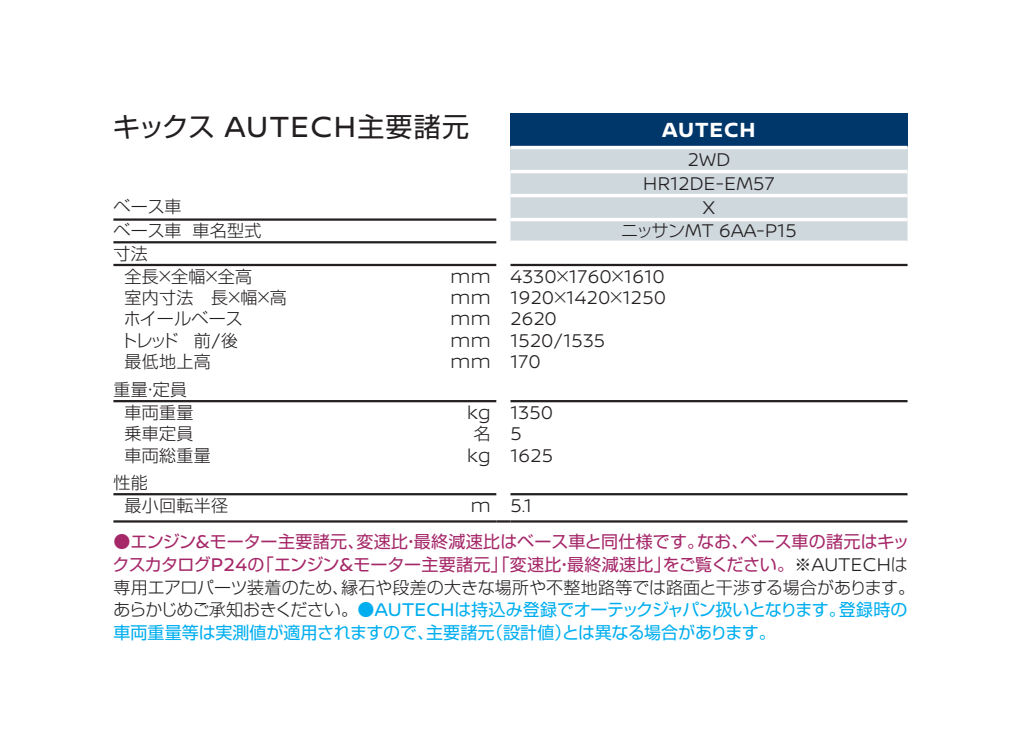
<style>
.page{position:relative;width:1021px;height:749px;background:#fff}
.page>*{position:absolute;margin:0;border:0;box-sizing:border-box;transform-origin:0 0}
.t1{font:26.8px "Shin Go Pro";letter-spacing:.015em;color:#231f20}
.t2{font:700 21.6px "Nissan Brand";letter-spacing:.04em;color:#fff}
.t3{font:300 19.6px/24px "Nissan Brand";letter-spacing:.015em;color:#231f20;text-align:center}
.t4{font:17.2px/22.8px "Shin Go Pro";letter-spacing:-.005em;color:#a52869}
.t5{font:300 17.2px/23.2px "Shin Go Pro";letter-spacing:.02em;color:#231f20}
.s1{font-family:"Nissan Brand";font-size:30.8px}
.s2{font-family:"Shin Go Pro";font-size:17.2px}
.s3{font-family:"Nissan Brand";font-size:19.6px}
.s4{font-weight:300;color:#231f20}
.s5{font-family:"Nissan Brand";font-weight:300;font-size:19.6px;color:#231f20}
.s6{color:#00aeef}
.s7{font-family:"Nissan Brand";font-size:19.6px;color:#00aeef}
</style>
<div class="page">
<div style="left:510px;top:113px;width:397px;height:34px;background:#00376b"></div>
<div style="left:510px;top:147px;width:397px;height:24px;background:#cfd8dd"></div>
<div style="left:510px;top:173px;width:397px;height:67px;background:#cfd8dd"></div>
<hr style="left:510px;top:170px;width:397px;height:3px;background:#fff">
<hr style="left:510px;top:194px;width:397px;height:3px;background:#fff">
<hr style="left:510px;top:218px;width:397px;height:3px;background:#fff">
<svg style="left:510px;top:240px;width:397px;height:2px"></svg>
<hr style="left:510px;top:146px;width:397px;height:3px;background:#fff">
<hr style="left:113px;top:218px;width:383px;height:3px;background:#231f20">
<hr style="left:113px;top:241px;width:383px;height:2px;background:#231f20">
<hr style="left:113px;top:264px;width:383px;height:2px;background:#231f20">
<hr style="left:113px;top:400px;width:383px;height:2px;background:#231f20">
<hr style="left:113px;top:493px;width:383px;height:2px;background:#231f20">
<hr style="left:113px;top:520px;width:383px;height:2px;background:#231f20">
<hr style="left:510px;top:264px;width:397px;height:2px;background:#231f20">
<hr style="left:510px;top:400px;width:397px;height:2px;background:#231f20">
<hr style="left:510px;top:493px;width:397px;height:2px;background:#231f20">
<hr style="left:510px;top:520px;width:397px;height:2px;background:#231f20">
<svg style="left:496px;top:520px;width:14px;height:2px"></svg>
<h1 class="t1" style="left:113px;top:105px;width:357px">キックス <span class="s1">AUTECH</span>主要諸元</h1>
<p class="t2" style="left:662px;top:114px;width:94px">AUTECH</p>
<p class="t3" style="left:643px;top:146px;width:133px">2WD<br>HR12DE-EM57</p>
<p class="t5" style="left:113px;top:193px;width:70px">ベース車</p>
<p class="t3" style="left:703px;top:194px;width:13px">X</p>
<p class="t5" style="left:113px;top:217px;width:149px">ベース車 車名型式</p>
<p class="t3" style="left:621px;top:218px;width:177px"><span class="s2">ニッサン</span>MT 6AA-P15</p>
<p class="t5" style="left:124px;top:240px;width:129px;text-indent:-11px">寸法<br>全長×全幅×全高</p>
<p class="t3" style="left:450px;top:263px;width:215px">mm 4330<span class="s2">×</span>1760<span class="s2">×</span>1610</p>
<p class="t5" style="left:124px;top:283px;width:164px">室内寸法　長×幅×高</p>
<p class="t3" style="left:450px;top:284px;width:217px">mm 1920<span class="s2">×</span>1420<span class="s2">×</span>1250</p>
<p class="t5" style="left:124px;top:305px;width:121px">ホイールベース</p>
<p class="t3" style="left:450px;top:306px;width:108px">mm 2620</p>
<p class="t5" style="left:120px;top:326px;width:119px">トレッド 前<span class="s3">/</span>後</p>
<p class="t3" style="left:450px;top:327px;width:156px">mm 1520/1535</p>
<p class="t5" style="left:124px;top:348px;width:88px">最低地上高</p>
<p class="t3" style="left:450px;top:349px;width:91px">mm 170</p>
<p class="t5" style="left:124px;top:375px;width:71px;text-indent:-11px">重量・定員車両重量</p>
<p class="t3" style="left:467px;top:399px;width:87px">kg 1350</p>
<p class="t5" style="left:124px;top:419px;width:71px">乗車定員</p>
<p class="t5" style="left:473px;top:419px;width:50px">名 <span class="s3">5</span></p>
<p class="t5" style="left:124px;top:441px;width:88px">車両総重量</p>
<p class="t3" style="left:467px;top:442px;width:87px">kg 1625</p>
<p class="t5" style="left:124px;top:468px;width:105px;text-indent:-11px">性能<br>最小回転半径</p>
<p class="t3" style="left:470px;top:492px;width:63px">m 5.1</p>
<p class="t4" style="left:113px;top:528px;width:804px">●エンジン<span class="s3">&amp;</span>モーター主要諸元、変速比・最終減速比はベース車と同仕様です。なお、ベース車の諸元はキックスカタログ<span class="s3">P24</span>の「エンジン<span class="s3">&amp;</span>モーター主要諸元」「変速比・最終減速比」をご覧ください。<span class="s4">※</span><span class="s5">AUTECH</span><span class="s4">は専用エアロパーツ装着のため、縁石や段差の大きな場所や不整地路等では路面と干渉する場合があります。あらかじめご承知おきください。</span><span class="s6">●</span><span class="s7">AUTECH</span><span class="s6">は持込み登録でオーテックジャパン扱いとなります。登録時の車両重量等は実測値が適用されますので、主要諸元（設計値）とは異なる場合があります。</span></p>
</div>
